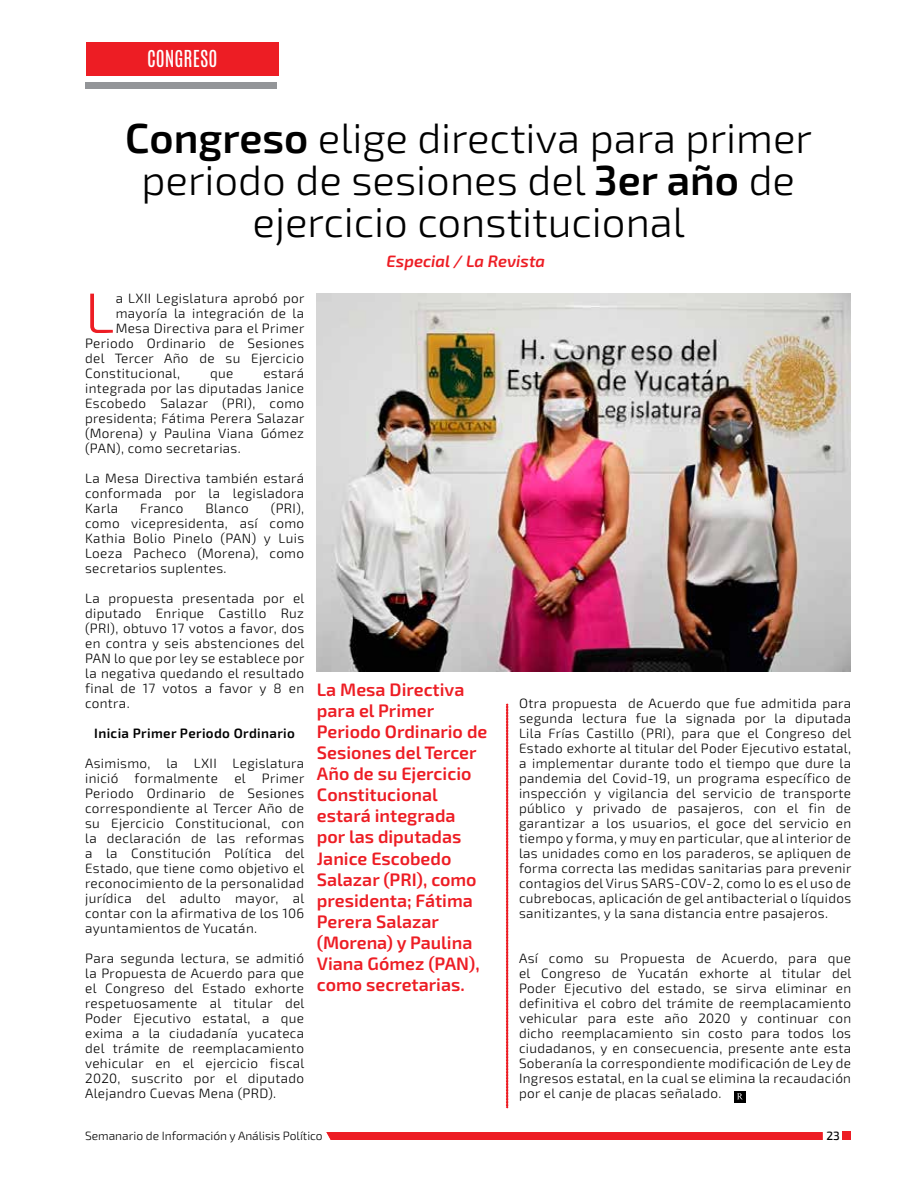
<style>
.page{position:relative;width:915px;height:1191px;background:#fff}
.page>*{position:absolute;margin:0;border:0;box-sizing:border-box;transform-origin:0 0}
.t1{font:300 57px "Exo 2";color:#ed1d24}
.t2{font:300 42px/42px "Exo 2";color:#000;text-align:center}
.t3{font:19.5px "Antonio";color:#fff}
.t4{font:600 18px/21px "Exo 2";color:#ed1d24}
.t5{font:italic 600 16.5px "Exo 2";color:#ed1d24}
.t6{font:300 13.5px/15px "Exo 2";letter-spacing:.025em;color:#000;text-align:justify}
.t7{font:600 13.5px "Exo 2";letter-spacing:.025em;color:#000}
.t8{font:300 12px "Exo 2";color:#000}
.t9{font:500 12px "Exo 2";color:#000}
.s1{font-weight:600}
</style>
<div class="page">
<div style="left:842px;top:1131px;width:8px;height:9px;background:#ed1d24"></div>
<div style="left:326px;top:1132px;width:496px;height:8px;background:#ed1d24"></div>
<div style="left:86px;top:42px;width:192px;height:34px;background:#ed1d24"></div>
<div style="left:85px;top:82px;width:192px;height:6px;background:#939598"></div>
<div style="left:733px;top:1091px;width:12px;height:11px;background:#000"></div>
<svg style="left:737px;top:1093px;width:5px;height:6px"></svg>
<svg style="left:506px;top:704px;width:2px;height:404px"></svg>
<img style="left:317px;top:293px;width:533px;height:378px">
<h3 class="t3" style="left:153px;top:45px;width:57px">OPINIÓN</h3>
<h3 class="t3" style="left:147px;top:45px;width:72px">CONGRESO</h3>
<h2 class="t2" style="left:125px;top:118px;width:688px"><span class="s1">Congreso</span> elige directiva para primer periodo de sesiones del <span class="s1">3er año</span> de ejercicio constitucional</h2>
<h1 class="t1" style="left:85px;top:280px;width:31px">L</h1>
<p class="t6" style="left:116px;top:291px;width:190px">a LXII Legislatura aprobó por</p>
<p class="t6" style="left:116px;top:306px;width:190px">mayoría la integración de la</p>
<p class="t6" style="left:116px;top:321px;width:190px">Mesa Directiva para el Primer</p>
<p class="t6" style="left:85px;top:336px;width:220px">Periodo Ordinario de Sesiones</p>
<p class="t6" style="left:85px;top:351px;width:220px">del Tercer Año de su Ejercicio</p>
<p class="t6" style="left:85px;top:366px;width:96px">Constitucional,</p>
<p class="t6" style="left:210px;top:366px;width:25px">que</p>
<p class="t6" style="left:85px;top:366px;width:221px;text-indent:178px">estará integrada por las diputadas Janice Escobedo Salazar (PRI), como presidenta; Fátima Perera Salazar (Morena) y Paulina Viana Gómez (PAN), como secretarias.</p>
<p class="t6" style="left:85px;top:471px;width:220px">La Mesa Directiva también estará conformada por la legisladora Karla</p>
<p class="t6" style="left:85px;top:501px;width:220px;text-indent:186px">(PRI), como vicepresidenta, así como Kathia Bolio Pinelo (PAN) y Luis Loeza Pacheco (Morena), como secretarios suplentes.</p>
<p class="t6" style="left:85px;top:591px;width:221px">La propuesta presentada por el diputado Enrique Castillo Ruz (PRI), obtuvo 17 votos a favor, dos en contra y seis abstenciones del PAN lo que por ley se establece por la negativa quedando el resultado final de 17 votos a favor y 8 en contra.</p>
<p class="t7" style="left:94px;top:725px;width:202px">Inicia Primer Periodo Ordinario</p>
<p class="t6" style="left:85px;top:756px;width:221px">Asimismo, la LXII Legislatura inició formalmente el Primer Periodo Ordinario de Sesiones correspondiente al Tercer Año de su Ejercicio Constitucional, con la declaración de las reformas a la Constitución Política del Estado, que tiene como objetivo el reconocimiento de la personalidad jurídica del adulto mayor, al contar con la afirmativa de los 106 ayuntamientos de Yucatán.</p>
<p class="t6" style="left:85px;top:951px;width:221px">Para segunda lectura, se admitió la Propuesta de Acuerdo para que el Congreso del Estado exhorte respetuosamente al titular del Poder Ejecutivo estatal, a que exima a la ciudadanía yucateca del trámite de reemplacamiento vehicular en el ejercicio fiscal 2020, suscrito por el diputado Alejandro Cuevas Mena (PRD).</p>
<p class="t6" style="left:140px;top:501px;width:45px">Franco</p>
<p class="t6" style="left:205px;top:501px;width:45px">Blanco</p>
<p class="t5" style="left:386px;top:251px;width:160px">Especial / La Revista</p>
<p class="t4" style="left:317px;top:680px;width:172px">La Mesa Directiva para el Primer<br>Periodo Ordinario de<br>Sesiones del Tercer<br>Año de su Ejercicio<br>Constitucional estará integrada por las diputadas<br>Janice Escobedo<br>Salazar (PRI), como presidenta; Fátima<br>Perera Salazar (Morena) y Paulina<br>Viana Gómez (PAN), como secretarias.</p>
<p class="t6" style="left:519px;top:696px;width:334px">Otra propuesta de Acuerdo que fue admitida para segunda lectura fue la signada por la diputada Lila Frías Castillo (PRI), para que el Congreso del Estado exhorte al titular del Poder Ejecutivo estatal, a implementar durante todo el tiempo que dure la pandemia del Covid-19, un programa específico de inspección y vigilancia del servicio de transporte público y privado de pasajeros, con el fin de garantizar a los usuarios, el goce del servicio en tiempo y forma, y muy en particular, que al interior de las unidades como en los paraderos, se apliquen de forma correcta las medidas sanitarias para prevenir contagios del Virus SARS-COV-2, como lo es el uso de cubrebocas, aplicación de gel antibacterial o líquidos sanitizantes, y la sana distancia entre pasajeros.</p>
<p class="t6" style="left:519px;top:951px;width:334px">Así como su Propuesta de Acuerdo, para que el Congreso de Yucatán exhorte al titular del Poder Ejecutivo del estado, se sirva eliminar en definitiva el cobro del trámite de reemplacamiento vehicular para este año 2020 y continuar con dicho reemplacamiento sin costo para todos los ciudadanos, y en consecuencia, presente ante esta Soberanía la correspondiente modificación de Ley de Ingresos estatal, en la cual se elimina la recaudación por el canje de placas señalado.</p>
<p class="t8" style="left:85px;top:1128px;width:239px">Semanario de Información y Análisis Político</p>
<p class="t9" style="left:826px;top:1128px;width:15px">23</p>
</div>
